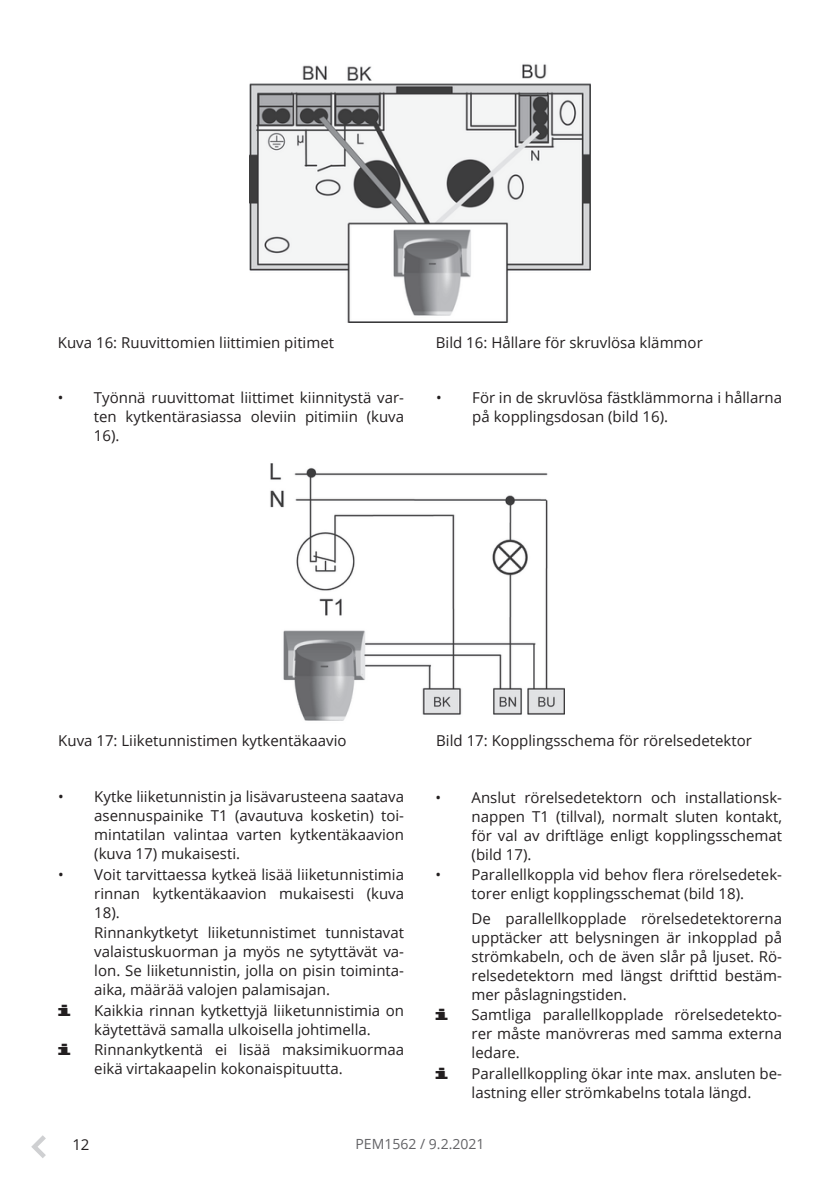
<style>
.page{position:relative;width:840px;height:1191px;background:#fff}
.page>*{position:absolute;margin:0;border:0;box-sizing:border-box;transform-origin:0 0}
.Body_text_indent{font:15px/19px "Open Sans";color:#231f20;text-align:justify}
.Body_text{font:15px "Open Sans";color:#231f20}
.t1{font:15px "Blackoak Std";color:#231f20}
.t2{font:14px "Open Sans";color:#636366}
</style>
<div class="page">
<svg style="left:31px;top:1135px;width:15px;height:23px"></svg>
<img style="left:249px;top:64px;width:341px;height:258px">
<img style="left:270px;top:463px;width:294px;height:258px">
<p class="Body_text" style="left:58px;top:332px;width:277px">Kuva 16: Ruuvittomien liittimien pitimet</p>
<p class="Body_text" style="left:435px;top:332px;width:268px">Bild 16: Hållare för skruvlösa klämmor</p>
<p class="Body_text_indent" style="left:94px;top:387px;width:311px;text-indent:-36px">• Työnnä ruuvittomat liittimet kiinnitystä var&shy;ten kytkentärasiassa oleviin pitimiin (kuva 16).</p>
<p class="Body_text_indent" style="left:472px;top:387px;width:311px;text-indent:-36px">• För in de skruvlösa fästklämmorna i hållarna på kopplingsdosan (bild 16).</p>
<p class="Body_text" style="left:58px;top:730px;width:290px">Kuva 17: Liiketunnistimen kytkentäkaavio</p>
<p class="Body_text" style="left:436px;top:730px;width:317px">Bild 17: Kopplingsschema för rörelsedetektor</p>
<p class="Body_text_indent" style="left:94px;top:787px;width:311px;text-indent:-36px">• Kytke liiketunnistin ja lisävarusteena saatava asennuspainike T1 (avautuva kosketin) toi&shy;mintatilan valintaa varten kytkentäkaavion (kuva 17) mukaisesti.</p>
<p class="Body_text_indent" style="left:94px;top:864px;width:311px;text-indent:-36px">• Voit tarvittaessa kytkeä lisää liiketunnistimia rinnan kytkentäkaavion mukaisesti (kuva 18).</p>
<p class="Body_text_indent" style="left:94px;top:923px;width:311px">Rinnankytketyt liiketunnistimet tunnistavat valaistuskuorman ja myös ne sytyttävät va&shy;lon. Se liiketunnistin, jolla on pisin toiminta&shy;aika, määrää valojen palamisajan.</p>
<p class="t1" style="left:58px;top:1000px;width:14px">i</p>
<p class="Body_text_indent" style="left:94px;top:1000px;width:311px">Kaikkia rinnan kytkettyjä liiketunnistimia on käytettävä samalla ulkoisella johtimella.</p>
<p class="t1" style="left:58px;top:1039px;width:14px">i</p>
<p class="Body_text_indent" style="left:94px;top:1039px;width:311px">Rinnankytkentä ei lisää maksimikuormaa eikä virtakaapelin kokonaispituutta.</p>
<p class="Body_text_indent" style="left:471px;top:787px;width:312px;text-indent:-36px">• Anslut rörelsedetektorn och installationsk&shy;nappen T1 (tillval), normalt sluten kontakt, för val av driftläge enligt kopplingsschemat (bild 17).</p>
<p class="Body_text_indent" style="left:435px;top:864px;width:348px;text-align:center">• Parallellkoppla vid behov flera rörelsedetek&shy;torer enligt kopplingsschemat (bild 18).</p>
<p class="Body_text_indent" style="left:471px;top:908px;width:312px">De parallellkopplade rörelsedetektorerna upptäcker att belysningen är inkopplad på strömkabeln, och de även slår på ljuset. Rö&shy;relsedetektorn med längst drifttid bestäm&shy;mer påslagningstiden.</p>
<p class="t1" style="left:435px;top:1004px;width:14px">i</p>
<p class="Body_text_indent" style="left:471px;top:1005px;width:312px">Samtliga parallellkopplade rörelsedetekto&shy;rer måste manövreras med samma externa ledare.</p>
<p class="t1" style="left:435px;top:1063px;width:14px">i</p>
<p class="Body_text_indent" style="left:471px;top:1063px;width:312px">Parallellkoppling ökar inte max. ansluten be&shy;lastning eller strömkabelns totala längd.</p>
<p class="Body_text_indent" style="left:72px;top:1135px;width:19px">12</p>
<p class="t2" style="left:355px;top:1134px;width:130px">PEM1562 / 9.2.2021</p>
</div>
